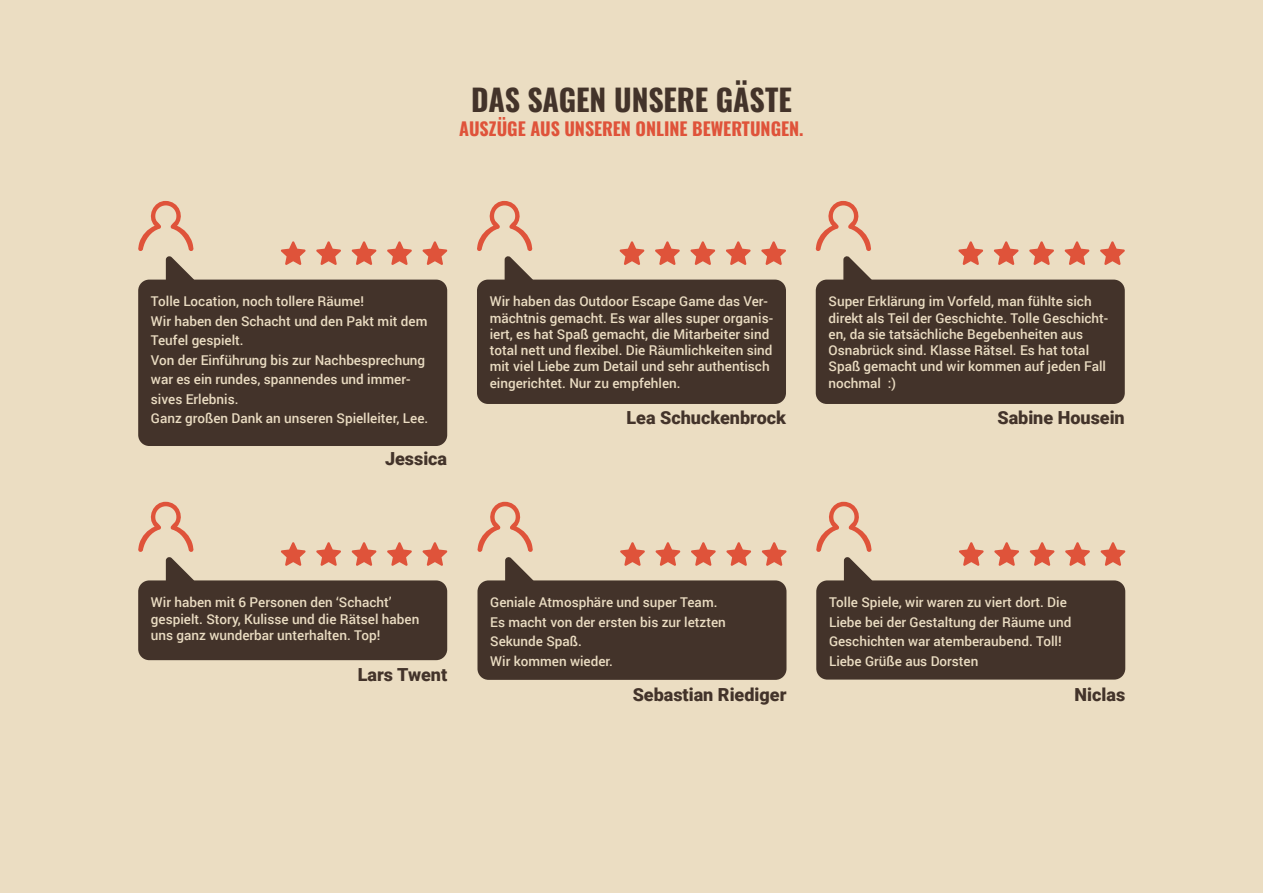
<style>
.page{position:relative;width:1263px;height:893px;background:#ebddc2}
.page>*{position:absolute;margin:0;border:0;box-sizing:border-box;transform-origin:0 0}
.t1{font:700 30px "Oswald";color:#43332a}
.t2{font:900 18px "Roboto";color:#43332a}
.t3{font:700 18px "Oswald";color:#df533a}
.t4{font:500 13.5px/19.5px "Roboto";color:#eadcc2}
</style>
<div class="page">
<div style="left:138px;top:280px;width:309px;height:166px;background:#43332a;border-radius:11px"></div>
<svg style="left:136px;top:201px;width:60px;height:84px;background:#d3b59d"></svg>
<svg style="left:281px;top:241px;width:25px;height:24px"></svg>
<svg style="left:316px;top:241px;width:25px;height:24px"></svg>
<svg style="left:352px;top:241px;width:24px;height:24px"></svg>
<svg style="left:387px;top:241px;width:25px;height:24px"></svg>
<svg style="left:423px;top:241px;width:24px;height:24px"></svg>
<div style="left:477px;top:280px;width:309px;height:124px;background:#43332a;border-radius:11px"></div>
<svg style="left:475px;top:201px;width:59px;height:84px;background:#d2b59d"></svg>
<svg style="left:620px;top:241px;width:24px;height:24px"></svg>
<svg style="left:655px;top:241px;width:25px;height:24px"></svg>
<svg style="left:690px;top:241px;width:25px;height:24px"></svg>
<svg style="left:726px;top:241px;width:25px;height:24px"></svg>
<svg style="left:761px;top:241px;width:25px;height:24px"></svg>
<div style="left:816px;top:280px;width:309px;height:124px;background:#43332a;border-radius:11px"></div>
<svg style="left:814px;top:201px;width:59px;height:84px;background:#d2b59c"></svg>
<svg style="left:958px;top:241px;width:25px;height:24px"></svg>
<svg style="left:994px;top:241px;width:24px;height:24px"></svg>
<svg style="left:1029px;top:241px;width:25px;height:24px"></svg>
<svg style="left:1065px;top:241px;width:24px;height:24px"></svg>
<svg style="left:1100px;top:241px;width:25px;height:24px"></svg>
<div style="left:138px;top:580px;width:309px;height:80px;background:#43332a;border-radius:11px"></div>
<div style="left:477px;top:580px;width:309px;height:100px;background:#43332a;border-radius:11px"></div>
<div style="left:816px;top:580px;width:309px;height:100px;background:#43332a;border-radius:11px"></div>
<svg style="left:136px;top:501px;width:60px;height:85px;background:#d3b69d"></svg>
<svg style="left:476px;top:501px;width:59px;height:85px;background:#d2b59d"></svg>
<svg style="left:814px;top:501px;width:60px;height:85px;background:#d3b69d"></svg>
<svg style="left:281px;top:542px;width:25px;height:24px"></svg>
<svg style="left:620px;top:542px;width:25px;height:24px"></svg>
<svg style="left:959px;top:542px;width:25px;height:24px"></svg>
<svg style="left:316px;top:542px;width:25px;height:24px"></svg>
<svg style="left:656px;top:542px;width:24px;height:24px"></svg>
<svg style="left:994px;top:542px;width:25px;height:24px"></svg>
<svg style="left:352px;top:542px;width:24px;height:24px"></svg>
<svg style="left:691px;top:542px;width:25px;height:24px"></svg>
<svg style="left:1030px;top:542px;width:24px;height:24px"></svg>
<svg style="left:387px;top:542px;width:25px;height:24px"></svg>
<svg style="left:726px;top:542px;width:25px;height:24px"></svg>
<svg style="left:1065px;top:542px;width:25px;height:24px"></svg>
<svg style="left:423px;top:542px;width:24px;height:24px"></svg>
<svg style="left:762px;top:542px;width:24px;height:24px"></svg>
<svg style="left:1100px;top:542px;width:25px;height:24px"></svg>
<h1 class="t1" style="left:471px;top:84px;width:322px">DAS SAGEN UNSERE GÄSTE</h1>
<h2 class="t3" style="left:459px;top:120px;width:346px">AUSZÜGE AUS UNSEREN ONLINE BEWERTUNGEN.</h2>
<p class="t4" style="left:151px;top:293px;width:279px">Tolle Location, noch tollere Räume!<br>Wir haben den Schacht und den Pakt mit dem Teufel gespielt.<br>Von der Einführung bis zur Nachbesprechung war es ein rundes, spannendes und immer&shy;sives Erlebnis.<br>Ganz großen Dank an unseren Spielleiter, Lee.</p>
<h2 class="t2" style="left:385px;top:452px;width:64px">Jessica</h2>
<p class="t4" style="left:490px;top:295px;width:285px;line-height:16.2px">Wir haben das Outdoor Escape Game das Ver&shy;mächtnis gemacht. Es war alles super organis&shy;iert, es hat Spaß gemacht, die Mitarbeiter sind total nett und flexibel. Die Räumlichkeiten sind mit viel Liebe zum Detail und sehr authentisch eingerichtet. Nur zu empfehlen.</p>
<h2 class="t2" style="left:626px;top:411px;width:161px">Lea Schuckenbrock</h2>
<p class="t4" style="left:828px;top:295px;width:281px;line-height:16.2px">Super Erklärung im Vorfeld, man fühlte sich direkt als Teil der Geschichte. Tolle Geschicht&shy;en, da sie tatsächliche Begebenheiten aus Osnabrück sind. Klasse Rätsel. Es hat total Spaß gemacht und wir kommen auf jeden Fall nochmal ฀ :)</p>
<h2 class="t2" style="left:997px;top:411px;width:129px">Sabine Housein</h2>
<p class="t4" style="left:151px;top:595px;width:270px;line-height:16.2px">Wir haben mit 6 Personen den ‘Schacht’ gespielt. Story, Kulisse und die Rätsel haben uns ganz wunderbar unterhalten. Top!</p>
<p class="t4" style="left:490px;top:594px;width:237px">Geniale Atmosphäre und super Team.<br>Es macht von der ersten bis zur letzten<br>Sekunde Spaß.<br>Wir kommen wieder.</p>
<p class="t4" style="left:829px;top:594px;width:244px">Tolle Spiele, wir waren zu viert dort. Die Liebe bei der Gestaltung der Räume und Geschichten war atemberaubend. Toll!<br>Liebe Grüße aus Dorsten</p>
<h2 class="t2" style="left:358px;top:667px;width:91px">Lars Twent</h2>
<h2 class="t2" style="left:633px;top:687px;width:155px">Sebastian Riediger</h2>
<h2 class="t2" style="left:1074px;top:687px;width:52px">Niclas</h2>
</div>
